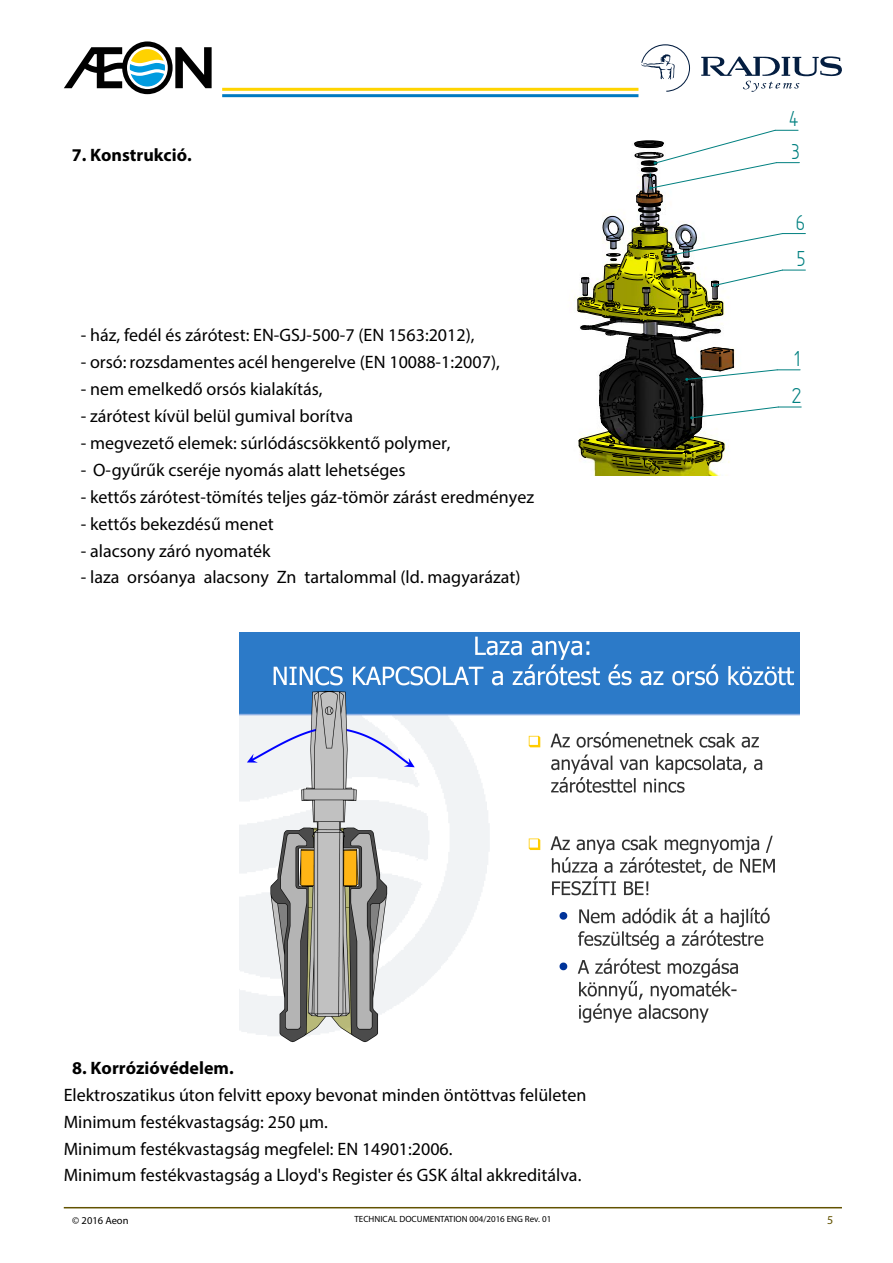
<style>
.page{position:relative;width:893px;height:1263px;background:#fff}
.page>*{position:absolute;margin:0;border:0;box-sizing:border-box;transform-origin:0 0}
.t1{font:24.6px "Solid Edge ISO";color:#008080}
.t2{font:18px/26.4px "Myriad Pro";color:#000}
.t3{font:700 18px "Myriad Pro";color:#000}
.t4{font:12px "Myriad Pro";color:#625200}
.t5{font:10.5px "Myriad Pro";color:#000}
.t6{font:9px "Myriad Pro";color:#000}
</style>
<div class="page">
<hr style="left:64px;top:1207px;width:778px;height:1px;background:#625200">
<svg style="left:64px;top:41px;width:148px;height:53px"></svg>
<hr style="left:222px;top:88px;width:416px;height:3px;background:#ffd400">
<hr style="left:222px;top:94px;width:416px;height:3px;background:#007ac1">
<svg style="left:641px;top:44px;width:49px;height:48px"></svg>
<svg style="left:701px;top:56px;width:141px;height:36px"></svg>
<img style="left:574px;top:296px;width:153px;height:180px">
<svg style="left:577px;top:130px;width:228px;height:344px"></svg>
<img style="left:239px;top:633px;width:560px;height:410px">
<p class="t3" style="left:72px;top:143px;width:121px">7. Konstrukció.</p>
<p class="t2" style="left:81px;top:321px;width:395px">- ház, fedél és zárótest: EN-GSJ-500-7 (EN 1563:2012),</p>
<p class="t2" style="left:81px;top:348px;width:421px">- orsó: rozsdamentes acél hengerelve (EN 10088-1:2007),</p>
<p class="t2" style="left:81px;top:375px;width:243px">- nem emelkedő orsós kialakítás,</p>
<p class="t2" style="left:81px;top:402px;width:274px">- zárótest kívül belül gumival borítva</p>
<p class="t2" style="left:81px;top:429px;width:371px">- megvezető elemek: súrlódáscsökkentő polymer,</p>
<p class="t2" style="left:81px;top:456px;width:326px">- O-gyűrűk cseréje nyomás alatt lehetséges</p>
<p class="t2" style="left:81px;top:483px;width:455px">- kettős zárótest-tömítés teljes gáz-tömör zárást eredményez</p>
<p class="t2" style="left:81px;top:510px;width:194px">- kettős bekezdésű menet</p>
<p class="t2" style="left:81px;top:537px;width:191px">- alacsony záró nyomaték</p>
<p class="t2" style="left:81px;top:563px;width:441px">- laza orsóanya alacsony Zn tartalommal (ld. magyarázat)</p>
<p class="t3" style="left:72px;top:1056px;width:163px">8. Korrózióvédelem.</p>
<p class="t2" style="left:64px;top:1082px;width:524px">Elektroszatikus úton felvitt epoxy bevonat minden öntöttvas felületen Minimum festékvastagság: 250 µm.<br>Minimum festékvastagság megfelel: EN 14901:2006.<br>Minimum festékvastagság a Lloyd's Register és GSK által akkreditálva.</p>
<h1 class="t1" style="left:789px;top:107px;width:10px">4</h1>
<h1 class="t1" style="left:791px;top:139px;width:10px">3</h1>
<h1 class="t1" style="left:796px;top:210px;width:11px">6</h1>
<h1 class="t1" style="left:797px;top:246px;width:10px">5</h1>
<h1 class="t1" style="left:794px;top:346px;width:8px">1</h1>
<h1 class="t1" style="left:792px;top:383px;width:11px">2</h1>
<p class="t5" style="left:72px;top:1214px;width:58px">© 2016 Aeon</p>
<p class="t6" style="left:354px;top:1213px;width:198px">TECHNICAL DOCUMENTATION 004/2016 ENG Rev. 01</p>
<p class="t4" style="left:827px;top:1213px;width:8px">5</p>
</div>
